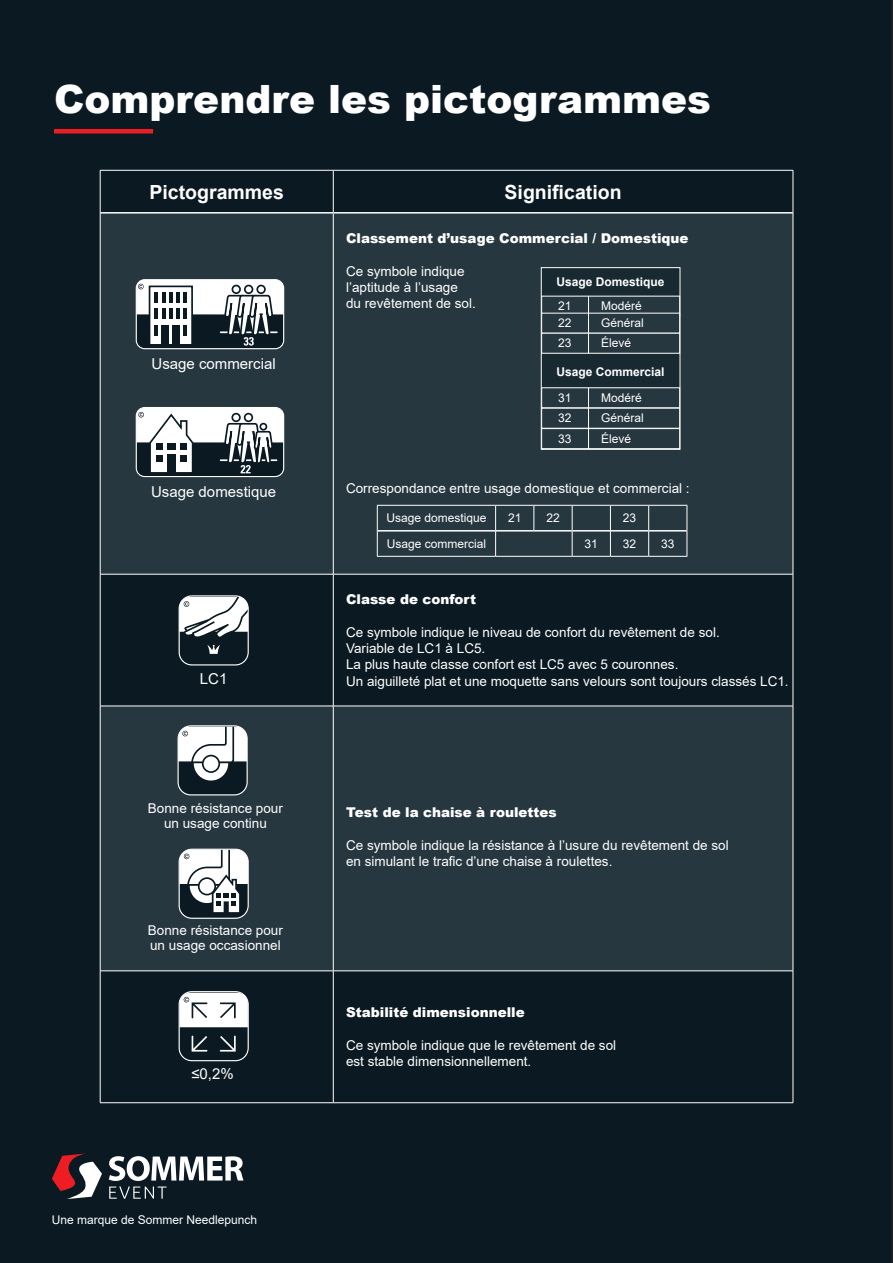
<style>
.page{position:relative;width:893px;height:1263px;background:#0b1a22}
.page>*{position:absolute;margin:0;border:0;box-sizing:border-box;transform-origin:0 0}
.t1{font:900 39px "Arial";color:#fff}
.t2{font:700 19.5px "Arial";color:#fff}
.t3{font:15px "Arial";color:#fff}
.t4{font:13.5px/16.2px "Arial";color:#fff}
.t5{font:900 13.5px "Arial";color:#fff}
.t6{font:12px "Arial";color:#fff}
.t7{font:700 12px "Arial";color:#fff}
</style>
<div class="page">
<hr style="left:54px;top:129px;width:99px;height:4px;background:#ee1d23">
<svg style="left:101px;top:214px;width:692px;height:756px;background:#22323a"></svg>
<hr style="left:100px;top:170px;width:233px;height:1px;background:#fff">
<hr style="left:100px;top:170px;width:1px;height:43px;background:#fff">
<hr style="left:333px;top:170px;width:460px;height:1px;background:#fff">
<hr style="left:333px;top:170px;width:1px;height:42px;background:#fff">
<hr style="left:793px;top:170px;width:1px;height:43px;background:#fff">
<hr style="left:100px;top:213px;width:1px;height:361px;background:#fff">
<hr style="left:333px;top:214px;width:1px;height:360px;background:#fff">
<hr style="left:793px;top:213px;width:1px;height:361px;background:#fff">
<hr style="left:100px;top:574px;width:233px;height:1px;background:#fff">
<hr style="left:100px;top:574px;width:1px;height:132px;background:#fff">
<hr style="left:333px;top:574px;width:460px;height:1px;background:#fff">
<hr style="left:333px;top:574px;width:1px;height:132px;background:#fff">
<hr style="left:793px;top:574px;width:1px;height:132px;background:#fff">
<hr style="left:100px;top:706px;width:233px;height:1px;background:#fff">
<hr style="left:100px;top:706px;width:1px;height:265px;background:#fff">
<hr style="left:333px;top:706px;width:460px;height:1px;background:#fff">
<hr style="left:333px;top:706px;width:1px;height:265px;background:#fff">
<hr style="left:793px;top:706px;width:1px;height:265px;background:#fff">
<hr style="left:100px;top:970px;width:233px;height:1px;background:#fff">
<hr style="left:100px;top:971px;width:1px;height:131px;background:#fff">
<hr style="left:333px;top:970px;width:460px;height:1px;background:#fff">
<hr style="left:333px;top:971px;width:1px;height:131px;background:#fff">
<hr style="left:793px;top:971px;width:1px;height:131px;background:#fff">
<hr style="left:100px;top:1102px;width:233px;height:1px;background:#fff">
<hr style="left:333px;top:1102px;width:460px;height:1px;background:#fff">
<hr style="left:100px;top:212px;width:233px;height:2px;background:#fff">
<hr style="left:333px;top:212px;width:460px;height:2px;background:#fff">
<svg style="left:136px;top:407px;width:148px;height:69px"></svg>
<div style="left:136px;top:407px;width:148px;height:70px;border:1px solid #fff;border-radius:9px"></div>
<svg style="left:136px;top:280px;width:148px;height:69px"></svg>
<div style="left:136px;top:279px;width:148px;height:70px;border:1px solid #fff;border-radius:9px"></div>
<svg style="left:179px;top:596px;width:69px;height:69px"></svg>
<div style="left:179px;top:595px;width:70px;height:70px;border:1px solid #fff;border-radius:13px"></div>
<svg style="left:178px;top:726px;width:69px;height:69px"></svg>
<div style="left:178px;top:725px;width:70px;height:70px;border:1px solid #fff;border-radius:13px"></div>
<svg style="left:179px;top:849px;width:69px;height:69px"></svg>
<div style="left:179px;top:849px;width:70px;height:70px;border:1px solid #fff;border-radius:13px"></div>
<svg style="left:179px;top:992px;width:69px;height:69px"></svg>
<div style="left:179px;top:991px;width:70px;height:70px;border:1px solid #fff;border-radius:13px"></div>
<hr style="left:378px;top:530px;width:117px;height:1px;background:#fff">
<hr style="left:496px;top:530px;width:38px;height:1px;background:#fff">
<hr style="left:534px;top:530px;width:38px;height:1px;background:#fff">
<hr style="left:572px;top:530px;width:38px;height:1px;background:#fff">
<hr style="left:611px;top:530px;width:37px;height:1px;background:#fff">
<hr style="left:649px;top:530px;width:38px;height:1px;background:#fff">
<hr style="left:377px;top:505px;width:119px;height:1px;background:#fff">
<hr style="left:496px;top:505px;width:38px;height:1px;background:#fff">
<hr style="left:534px;top:505px;width:38px;height:1px;background:#fff">
<svg style="left:533px;top:506px;width:1px;height:24px"></svg>
<hr style="left:572px;top:505px;width:38px;height:1px;background:#fff">
<hr style="left:610px;top:505px;width:39px;height:1px;background:#fff">
<hr style="left:649px;top:505px;width:38px;height:1px;background:#fff">
<svg style="left:377px;top:506px;width:1px;height:50px"></svg>
<svg style="left:495px;top:506px;width:1px;height:50px"></svg>
<svg style="left:572px;top:506px;width:1px;height:50px"></svg>
<svg style="left:610px;top:506px;width:1px;height:50px"></svg>
<svg style="left:648px;top:506px;width:1px;height:50px"></svg>
<svg style="left:687px;top:506px;width:1px;height:50px"></svg>
<hr style="left:377px;top:556px;width:119px;height:1px;background:#fff">
<hr style="left:496px;top:556px;width:38px;height:1px;background:#fff">
<hr style="left:534px;top:556px;width:38px;height:1px;background:#fff">
<hr style="left:572px;top:556px;width:38px;height:1px;background:#fff">
<hr style="left:610px;top:556px;width:39px;height:1px;background:#fff">
<hr style="left:649px;top:556px;width:38px;height:1px;background:#fff">
<svg style="left:52px;top:1153px;width:50px;height:46px"></svg>
<svg style="left:109px;top:1156px;width:135px;height:43px"></svg>
<div style="left:541px;top:267px;width:139px;height:183px;background:#192931;border:1px solid #fff"></div>
<div style="left:541px;top:296px;width:139px;height:21px;background:#27373f"></div>
<div style="left:541px;top:387px;width:139px;height:21px;background:#27373f;border:1px solid #fff"></div>
<div style="left:541px;top:408px;width:139px;height:21px;background:#27373f"></div>
<div style="left:541px;top:428px;width:139px;height:21px;background:#27373f;border:1px solid #fff"></div>
<div style="left:541px;top:313px;width:139px;height:21px;background:#27373f"></div>
<div style="left:541px;top:333px;width:139px;height:21px;background:#27373f;border:1px solid #fff"></div>
<hr style="left:588px;top:296px;width:1px;height:58px;background:#fff">
<hr style="left:588px;top:388px;width:1px;height:61px;background:#fff">
<h1 class="t1" style="left:54px;top:71px;width:659px">Comprendre les pictogrammes</h1>
<h2 class="t2" style="left:150px;top:178px;width:136px">Pictogrammes</h2>
<h2 class="t2" style="left:505px;top:178px;width:119px">Signification</h2>
<p class="t5" style="left:346px;top:229px;width:344px">Classement d’usage Commercial / Domestique</p>
<p class="t4" style="left:346px;top:263px;width:131px">Ce symbole indique l’aptitude à l’usage du revêtement de sol.</p>
<p class="t7" style="left:556px;top:273px;width:110px">Usage Domestique</p>
<p class="t6" style="left:558px;top:297px;width:15px">21</p>
<p class="t6" style="left:601px;top:297px;width:42px">Modéré</p>
<p class="t3" style="left:152px;top:353px;width:126px">Usage commercial</p>
<p class="t3" style="left:151px;top:482px;width:127px">Usage domestique</p>
<p class="t3" style="left:200px;top:668px;width:29px">LC1</p>
<p class="t4" style="left:148px;top:800px;width:137px;line-height:15px;text-align:center">Bonne résistance pour un usage continu</p>
<p class="t4" style="left:148px;top:923px;width:137px;line-height:15px">Bonne résistance pour un usage occasionnel</p>
<p class="t3" style="left:191px;top:1063px;width:44px">≤0,2%</p>
<p class="t6" style="left:52px;top:1211px;width:207px">Une marque de Sommer Needlepunch</p>
<p class="t6" style="left:558px;top:315px;width:15px">22</p>
<p class="t6" style="left:558px;top:335px;width:15px">23</p>
<p class="t6" style="left:601px;top:315px;width:44px">Général</p>
<p class="t6" style="left:601px;top:335px;width:32px">Élevé</p>
<p class="t7" style="left:557px;top:363px;width:110px">Usage Commercial</p>
<p class="t6" style="left:558px;top:389px;width:15px">31</p>
<p class="t6" style="left:601px;top:390px;width:42px">Modéré</p>
<p class="t6" style="left:558px;top:410px;width:15px">32</p>
<p class="t6" style="left:601px;top:410px;width:44px">Général</p>
<p class="t6" style="left:558px;top:431px;width:15px">33</p>
<p class="t6" style="left:601px;top:431px;width:32px">Élevé</p>
<p class="t4" style="left:346px;top:480px;width:345px">Correspondance entre usage domestique et commercial :</p>
<p class="t6" style="left:386px;top:510px;width:102px">Usage domestique</p>
<p class="t6" style="left:508px;top:510px;width:15px">21</p>
<p class="t6" style="left:546px;top:510px;width:15px">22</p>
<p class="t6" style="left:623px;top:510px;width:15px">23</p>
<p class="t6" style="left:387px;top:535px;width:101px">Usage commercial</p>
<p class="t6" style="left:585px;top:535px;width:15px">31</p>
<p class="t6" style="left:623px;top:535px;width:15px">32</p>
<p class="t6" style="left:661px;top:535px;width:15px">33</p>
<p class="t5" style="left:346px;top:590px;width:132px">Classe de confort</p>
<p class="t4" style="left:346px;top:624px;width:444px">Ce symbole indique le niveau de confort du revêtement de sol.<br>Variable de LC1 à LC5.<br>La plus haute classe confort est LC5 avec 5 couronnes.<br>Un aiguilleté plat et une moquette sans velours sont toujours classés LC1.</p>
<p class="t5" style="left:346px;top:803px;width:212px">Test de la chaise à roulettes</p>
<p class="t4" style="left:346px;top:837px;width:384px">Ce symbole indique la résistance à l’usure du revêtement de sol en simulant le trafic d’une chaise à roulettes.</p>
<p class="t5" style="left:346px;top:1003px;width:180px">Stabilité dimensionnelle</p>
<p class="t4" style="left:346px;top:1037px;width:272px">Ce symbole indique que le revêtement de sol est stable dimensionnellement.</p>
</div>
